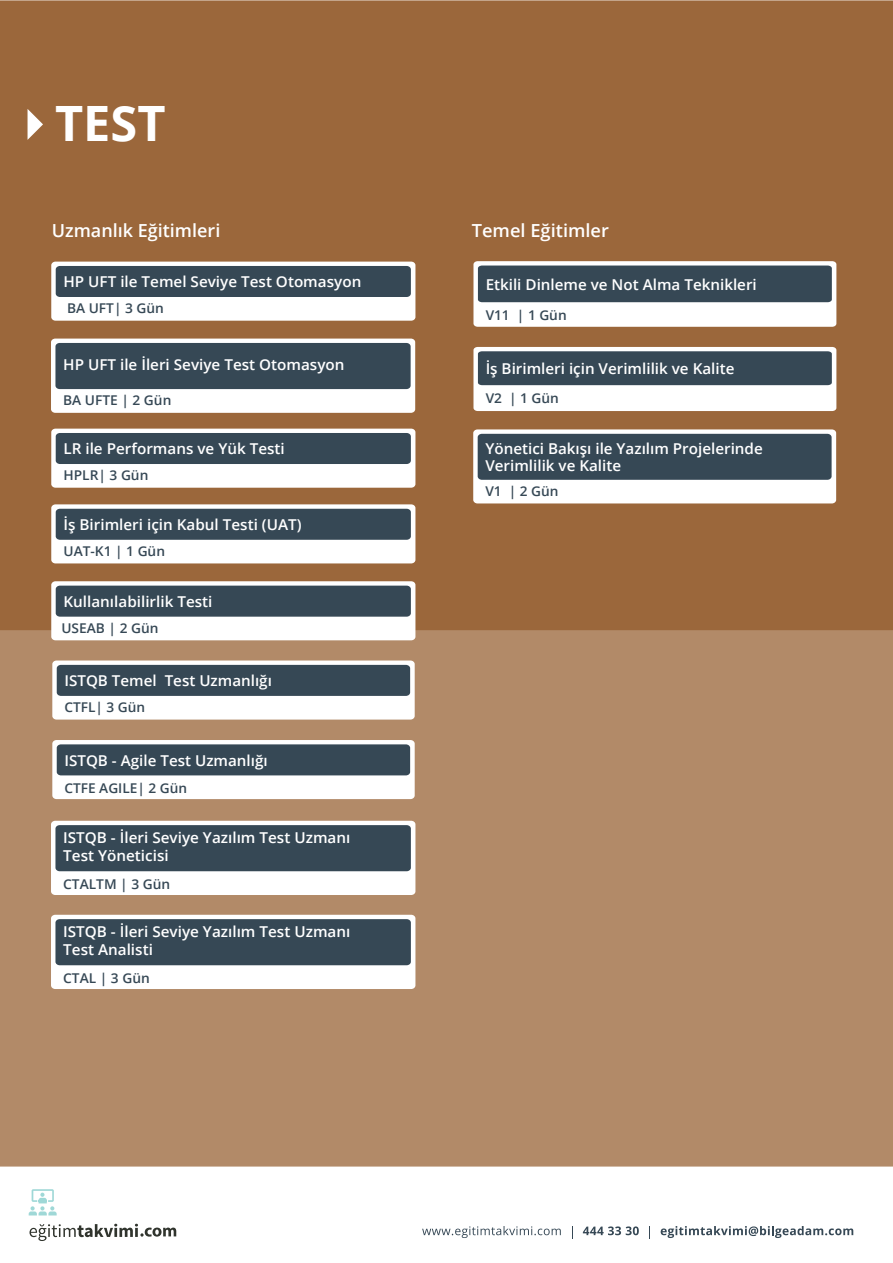
<style>
.page{position:relative;width:893px;height:1263px;background:#fff}
.page>*{position:absolute;margin:0;border:0;box-sizing:border-box;transform-origin:0 0}
.t1{font:700 48.75px "Open Sans";color:#fff}
.t2{font:600 18px "Open Sans";color:#fff}
.t3{font:600 15px/18px "Open Sans";color:#fff}
.t4{font:600 13.5px "Open Sans";color:#364855}
</style>
<div class="page">
<div style="left:0;top:0;width:893px;height:630px;background:#9b673b"></div>
<div style="left:0;top:630px;width:893px;height:536px;background:#b28a68"></div>
<svg style="left:422px;top:1226px;width:139px;height:12px"></svg>
<svg style="left:572px;top:1226px;width:1px;height:12px"></svg>
<svg style="left:583px;top:1226px;width:56px;height:9px"></svg>
<svg style="left:649px;top:1226px;width:1px;height:12px"></svg>
<svg style="left:661px;top:1226px;width:192px;height:12px"></svg>
<svg style="left:29px;top:1189px;width:28px;height:26px"></svg>
<svg style="left:30px;top:1224px;width:146px;height:17px"></svg>
<svg style="left:28px;top:109px;width:15px;height:31px"></svg>
<svg style="left:473px;top:347px;width:363px;height:64px"></svg>
<svg style="left:473px;top:261px;width:363px;height:66px"></svg>
<div style="left:473px;top:429px;width:363px;height:74px;background:#fff;border-radius:4px"></div>
<div style="left:478px;top:434px;width:354px;height:46px;background:#364855"></div>
<div style="left:51px;top:262px;width:364px;height:59px;background:#fff;border-radius:4px"></div>
<div style="left:56px;top:266px;width:355px;height:31px;background:#364855"></div>
<div style="left:51px;top:429px;width:364px;height:59px;background:#fff;border-radius:4px"></div>
<div style="left:56px;top:433px;width:355px;height:31px;background:#364855"></div>
<div style="left:51px;top:504px;width:364px;height:59px;background:#fff;border-radius:4px"></div>
<div style="left:56px;top:509px;width:355px;height:31px;background:#364855"></div>
<div style="left:51px;top:581px;width:364px;height:59px;background:#fff;border-radius:4px"></div>
<div style="left:56px;top:586px;width:355px;height:31px;background:#364855"></div>
<div style="left:51px;top:339px;width:364px;height:74px;background:#fff;border-radius:4px"></div>
<div style="left:55px;top:343px;width:356px;height:46px;background:#364855"></div>
<div style="left:51px;top:821px;width:364px;height:74px;background:#fff;border-radius:4px"></div>
<div style="left:55px;top:825px;width:356px;height:46px;background:#364855"></div>
<div style="left:51px;top:915px;width:364px;height:74px;background:#fff;border-radius:4px"></div>
<div style="left:55px;top:919px;width:356px;height:46px;background:#364855"></div>
<div style="left:52px;top:660px;width:363px;height:59px;background:#fff;border-radius:4px"></div>
<div style="left:57px;top:665px;width:353px;height:31px;background:#364855"></div>
<div style="left:52px;top:740px;width:363px;height:59px;background:#fff;border-radius:4px"></div>
<div style="left:57px;top:744px;width:353px;height:31px;background:#364855"></div>
<h1 class="t1" style="left:55px;top:89px;width:112px">TEST</h1>
<p class="t2" style="left:52px;top:218px;width:170px">Uzmanlık Eğitimleri</p>
<p class="t3" style="left:63px;top:272px;width:299px">HP UFT ile Temel Seviye Test Otomasyon</p>
<p class="t4" style="left:67px;top:299px;width:98px">BA UFT| 3 Gün</p>
<p class="t3" style="left:63px;top:355px;width:283px">HP UFT ile İleri Seviye Test Otomasyon</p>
<p class="t4" style="left:63px;top:391px;width:110px">BA UFTE | 2 Gün</p>
<p class="t3" style="left:63px;top:439px;width:223px">LR ile Performans ve Yük Testi</p>
<p class="t4" style="left:63px;top:466px;width:86px">HPLR| 3 Gün</p>
<p class="t3" style="left:63px;top:515px;width:240px">İş Birimleri için Kabul Testi (UAT)</p>
<p class="t4" style="left:63px;top:542px;width:103px">UAT-K1 | 1 Gün</p>
<p class="t3" style="left:63px;top:592px;width:151px">Kullanılabilirlik Testi</p>
<p class="t4" style="left:61px;top:619px;width:99px">USEAB | 2 Gün</p>
<p class="t3" style="left:64px;top:671px;width:209px">ISTQB Temel Test Uzmanlığı</p>
<p class="t4" style="left:64px;top:698px;width:82px">CTFL| 3 Gün</p>
<p class="t3" style="left:64px;top:751px;width:205px">ISTQB - Agile Test Uzmanlığı</p>
<p class="t4" style="left:64px;top:779px;width:124px">CTFE AGILE| 2 Gün</p>
<p class="t3" style="left:63px;top:829px;width:289px">ISTQB - İleri Seviye Yazılım Test Uzmanı<br>Test Yöneticisi</p>
<p class="t4" style="left:63px;top:874px;width:109px">CTALTM | 3 Gün</p>
<p class="t3" style="left:63px;top:923px;width:289px">ISTQB - İleri Seviye Yazılım Test Uzmanı<br>Test Analisti</p>
<p class="t4" style="left:63px;top:968px;width:88px">CTAL | 3 Gün</p>
<p class="t2" style="left:472px;top:218px;width:139px">Temel Eğitimler</p>
<p class="t3" style="left:486px;top:275px;width:273px">Etkili Dinleme ve Not Alma Teknikleri</p>
<p class="t4" style="left:486px;top:306px;width:83px">V11 | 1 Gün</p>
<p class="t3" style="left:486px;top:359px;width:250px">İş Birimleri için Verimlilik ve Kalite</p>
<p class="t4" style="left:486px;top:389px;width:75px">V2 | 1 Gün</p>
<p class="t3" style="left:485px;top:439px;width:279px">Yönetici Bakışı ile Yazılım Projelerinde<br>Verimlilik ve Kalite</p>
<p class="t4" style="left:485px;top:482px;width:75px">V1 | 2 Gün</p>
</div>
